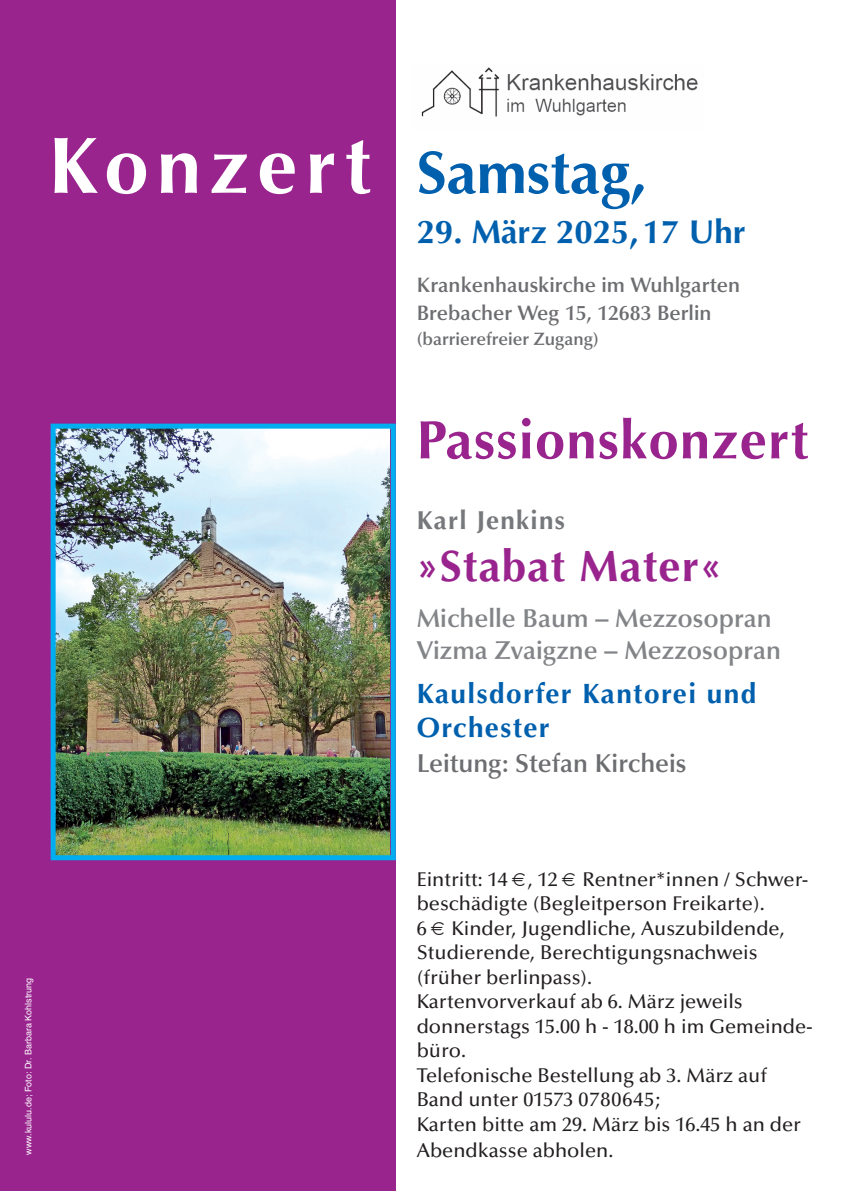
<style>
.page{position:relative;width:842px;height:1191px;background:#fff}
.page>*{position:absolute;margin:0;border:0;box-sizing:border-box;transform-origin:0 0}
.t1{font:700 80px "Optima";letter-spacing:.1em;color:#fff}
.t2{font:700 60px "Optima";color:#0160ae}
.t3{font:700 54px "Optima";letter-spacing:.025em;color:#99248e}
.t4{font:700 44px "Optima";letter-spacing:.025em;color:#99248e}
.t5{font:700 33px "Optima";color:#0160ae}
.t6{font:700 28px/34px "Optima";letter-spacing:.05em;color:#0160ae}
.t7{font:600 26px/31.9px "Optima";color:#828487}
.t8{font:600 26px "Optima";color:#6c6d70}
.t9{font:700 26px "Optima";letter-spacing:.05em;color:#76787b}
.t10{font:600 21px/28px "Optima";color:#6c6d70}
.t11{font:500 20px/24.5px "Optima";color:#231f20}
.t12{font:600 18px "Optima";color:#6c6d70}
.t13{font:9px "Helvetica";color:#fff}
</style>
<div class="page">
<div style="left:0;top:0;width:395px;height:1191px;background:#99248e"></div>
<img style="left:57px;top:429px;width:332px;height:425px">
<div style="left:51px;top:423px;width:345px;height:437px;border:5px solid #00aeef"></div>
<img style="left:421px;top:67px;width:277px;height:50px">
<h1 class="t1" style="left:49px;top:133px;width:324px">Konzert</h1>
<p class="t13" style="left:23px;top:1154px;width:179px;rotate:-90deg">www.kululu.de; Foto: Dr. Barbara Kohlstrung</p>
<h2 class="t2" style="left:417px;top:148px;width:231px">Samstag,</h2>
<h3 class="t5" style="left:417px;top:218px;width:330px">29. März 2025,17 Uhr</h3>
<p class="t10" style="left:417px;top:272px;width:325px">Krankenhauskirche im Wuhlgarten<br>Brebacher Weg 15, 12683 Berlin</p>
<p class="t12" style="left:417px;top:331px;width:184px">(barrierefreier Zugang)</p>
<h3 class="t3" style="left:417px;top:418px;width:393px">Passionskonzert</h3>
<h3 class="t9" style="left:417px;top:510px;width:150px">Karl Jenkins</h3>
<h3 class="t4" style="left:417px;top:548px;width:307px">»Stabat Mater«</h3>
<h3 class="t7" style="left:417px;top:604px;width:366px">Michelle Baum – Mezzosopran<br>Vizma Zvaigzne – Mezzosopran</h3>
<h3 class="t6" style="left:417px;top:679px;width:341px">Kaulsdorfer Kantorei und<br>Orchester</h3>
<h3 class="t8" style="left:417px;top:752px;width:271px">Leitung: Stefan Kircheis</h3>
<p class="t11" style="left:417px;top:868px;width:398px">Eintritt: 14 , 12 Rentner*innen / Schwer&shy;beschädigte (Begleitperson Freikarte).<br>6 Kinder, Jugendliche, Auszubildende, Studierende, Berechtigungsnachweis (früher berlinpass).<br>Kartenvorverkauf ab 6. März jeweils donnerstags 15.00 h - 18.00 h im Gemeinde&shy;büro.<br>Telefonische Bestellung ab 3. März auf Band unter 01573 0780645;<br>Karten bitte am 29. März bis 16.45 h an der</p>
<p class="t11" style="left:417px;top:1139px;width:198px">Abendkasse abholen.</p>
</div>
